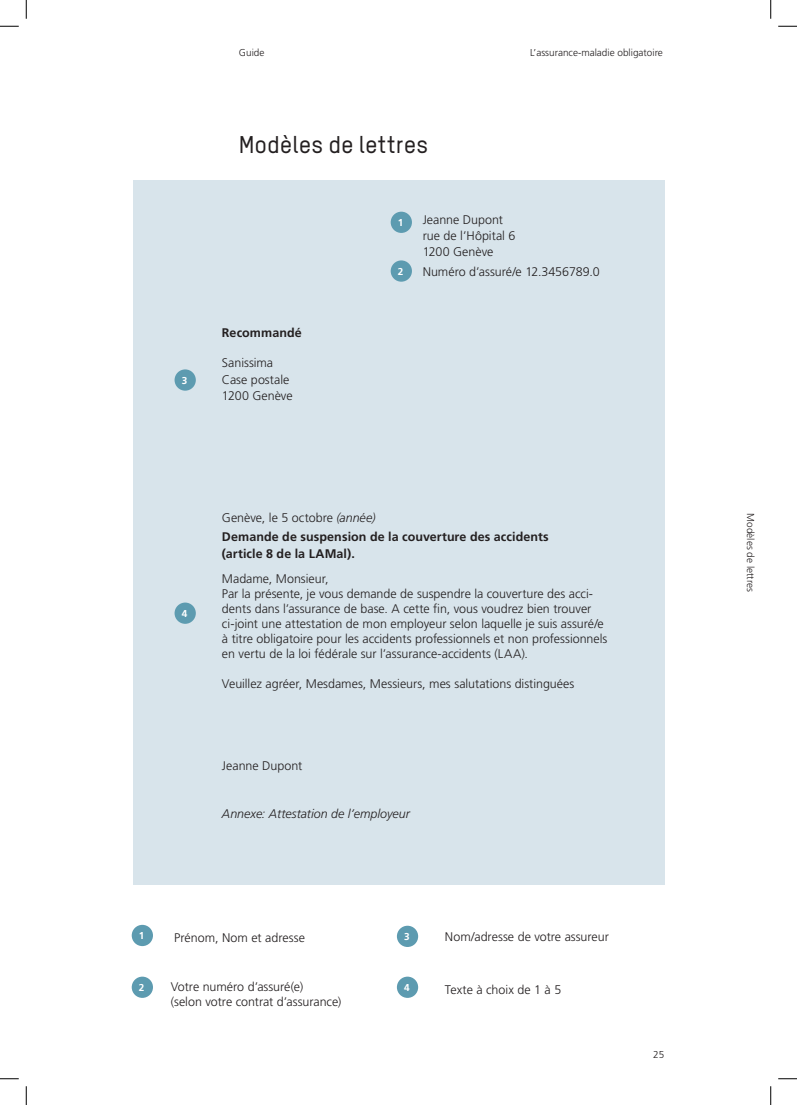
<style>
.page{position:relative;width:797px;height:1105px;background:#fff}
.page>*{position:absolute;margin:0;border:0;box-sizing:border-box;transform-origin:0 0}
._1_-_Questions{font:500 23.75px "TSTAR";letter-spacing:.005em;color:#231f20}
._3_-_courant{font:300 12.5px/15px "Frutiger LT Pro";color:#231f20}
._3_-_courant_liste{font:300 12.5px "Frutiger LT Pro";color:#231f20}
._9_-_infos_exemple_lettre{font:300 12.5px/15px "Frutiger LT Pro";color:#231f20}
._3_-_courant_liste-2{font:700 12.5px "Frutiger LT Pro";letter-spacing:.005em;color:#231f20}
._3_-_courant_liste-3{font:italic 300 12.5px "Frutiger LT Pro";color:#231f20}
._6_-_navigation_cotes{font:300 10px "Frutiger LT Pro";color:#231f20}
._6_-_navigation_droite{font:700 10px "Frutiger LT Pro";color:#fff}
.s1{font-style:italic}
</style>
<div class="page">
<div style="left:133px;top:180px;width:531px;height:704px;background:#d8e4eb"></div>
<div style="left:390px;top:212px;width:22px;height:21px;background:#5d9bb0;border-radius:50%"></div>
<div style="left:390px;top:260px;width:22px;height:22px;background:#5d9bb0;border-radius:50%"></div>
<div style="left:174px;top:369px;width:22px;height:22px;background:#5d9bb0;border-radius:50%"></div>
<div style="left:174px;top:603px;width:22px;height:21px;background:#5d9bb0;border-radius:50%"></div>
<div style="left:132px;top:925px;width:21px;height:21px;background:#5d9bb0;border-radius:50%"></div>
<div style="left:397px;top:926px;width:21px;height:21px;background:#5d9bb0;border-radius:50%"></div>
<div style="left:132px;top:977px;width:21px;height:21px;background:#5d9bb0;border-radius:50%"></div>
<div style="left:397px;top:977px;width:21px;height:21px;background:#5d9bb0;border-radius:50%"></div>
<svg style="left:0;top:25px;width:19px;height:2px"></svg>
<svg style="left:778px;top:25px;width:19px;height:2px"></svg>
<svg style="left:0;top:1078px;width:19px;height:1px"></svg>
<svg style="left:778px;top:1078px;width:19px;height:1px"></svg>
<svg style="left:25px;top:0;width:2px;height:19px"></svg>
<svg style="left:25px;top:1086px;width:2px;height:19px"></svg>
<svg style="left:770px;top:0;width:1px;height:19px"></svg>
<svg style="left:770px;top:1086px;width:1px;height:19px"></svg>
<p class="_6_-_navigation_cotes" style="left:239px;top:47px;width:27px">Guide</p>
<p class="_6_-_navigation_cotes" style="left:530px;top:47px;width:134px">L’assurance-maladie obligatoire</p>
<p class="_1_-_Questions" style="left:239px;top:129px;width:191px">Modèles de lettres</p>
<p class="_6_-_navigation_droite" style="left:182px;top:374px;width:7px">3</p>
<p class="_3_-_courant_liste-2" style="left:222px;top:325px;width:81px">Recommandé</p>
<p class="_3_-_courant_liste" style="left:222px;top:356px;width:53px">Sanissima</p>
<p class="_3_-_courant_liste" style="left:222px;top:372px;width:69px">Case postale</p>
<p class="_3_-_courant_liste" style="left:222px;top:388px;width:72px">1200 Genève</p>
<p class="_6_-_navigation_droite" style="left:398px;top:217px;width:7px">1</p>
<p class="_6_-_navigation_droite" style="left:398px;top:265px;width:7px">2</p>
<p class="_3_-_courant_liste" style="left:422px;top:212px;width:82px">Jeanne Dupont</p>
<p class="_3_-_courant_liste" style="left:422px;top:228px;width:94px">rue de l’Hôpital 6</p>
<p class="_3_-_courant_liste" style="left:422px;top:245px;width:72px">1200 Genève</p>
<p class="_3_-_courant_liste" style="left:422px;top:265px;width:179px">Numéro d’assuré/e 12.3456789.0</p>
<p class="_6_-_navigation_droite" style="left:182px;top:608px;width:7px">4</p>
<p class="_3_-_courant_liste" style="left:222px;top:510px;width:155px">Genève, le 5 octobre <span class="s1">(année)</span></p>
<p class="_3_-_courant_liste-2" style="left:222px;top:530px;width:328px">Demande de suspension de la couverture des accidents</p>
<p class="_3_-_courant_liste-2" style="left:222px;top:546px;width:134px">(article 8 de la LAMal).</p>
<p class="_3_-_courant" style="left:222px;top:572px;width:108px">Madame, Monsieur,</p>
<p class="_3_-_courant" style="left:222px;top:587px;width:387px">Par la présente, je vous demande de suspendre la couverture des acci&shy;dents dans l’assurance de base. A cette fin, vous voudrez bien trouver ci-joint une attestation de mon employeur selon laquelle je suis assuré/e à titre obligatoire pour les accidents professionnels et non professionnels en vertu de la loi fédérale sur l’assurance-accidents (LAA).</p>
<p class="_3_-_courant" style="left:222px;top:677px;width:354px">Veuillez agréer, Mesdames, Messieurs, mes salutations distinguées</p>
<p class="_3_-_courant_liste" style="left:222px;top:758px;width:82px">Jeanne Dupont</p>
<p class="_3_-_courant_liste-3" style="left:222px;top:807px;width:189px">Annexe: Attestation de l’employeur</p>
<p class="_6_-_navigation_droite" style="left:139px;top:930px;width:7px">1</p>
<p class="_6_-_navigation_droite" style="left:404px;top:931px;width:7px">3</p>
<p class="_9_-_infos_exemple_lettre" style="left:174px;top:930px;width:132px">Prénom, Nom et adresse</p>
<p class="_9_-_infos_exemple_lettre" style="left:171px;top:979px;width:172px">Votre numéro d’assuré(e)<br>(selon votre contrat d’assurance)</p>
<p class="_6_-_navigation_droite" style="left:139px;top:982px;width:7px">2</p>
<p class="_6_-_navigation_droite" style="left:404px;top:982px;width:7px">4</p>
<p class="_9_-_infos_exemple_lettre" style="left:445px;top:929px;width:165px">Nom/adresse de votre assureur</p>
<p class="_9_-_infos_exemple_lettre" style="left:445px;top:982px;width:118px">Texte à choix de 1 à 5</p>
<p class="_6_-_navigation_cotes" style="left:653px;top:1048px;width:13px">25</p>
<p class="_6_-_navigation_cotes" style="left:756px;top:513px;width:80px;rotate:90deg">Modèles de lettres</p>
</div>
